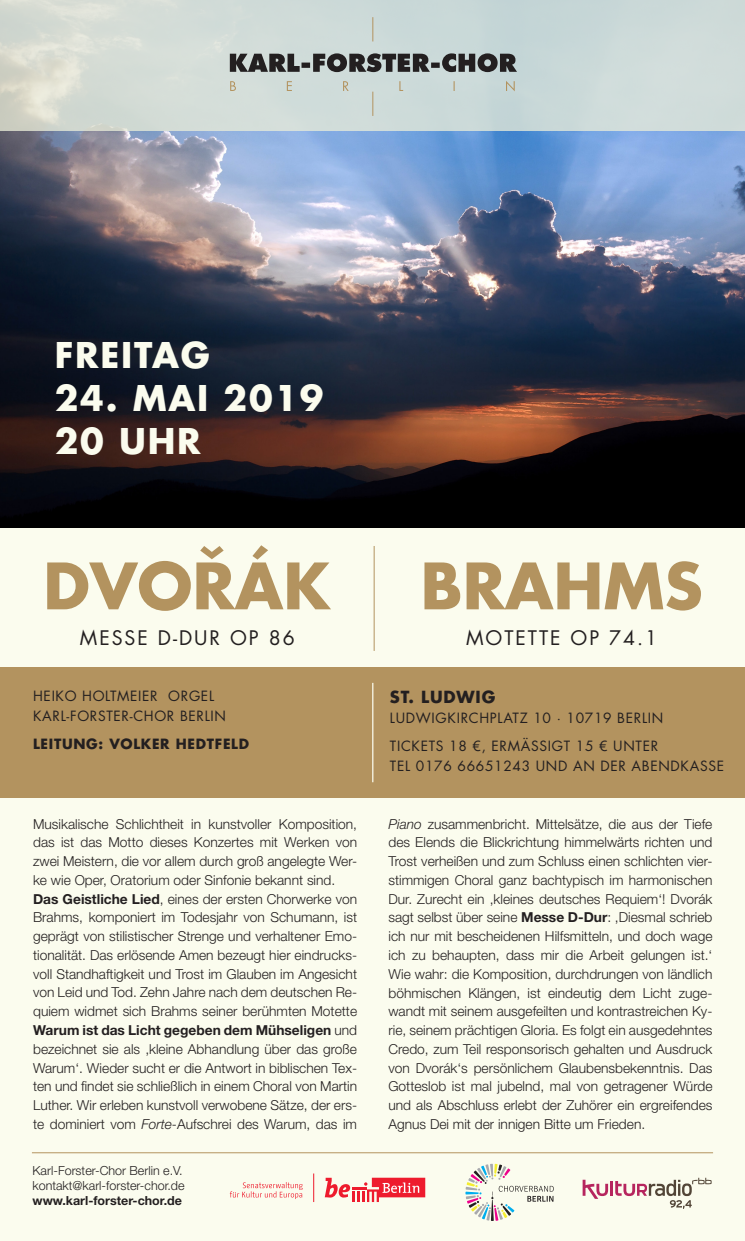
<style>
.page{position:relative;width:745px;height:1241px;background:#fff}
.page>*{position:absolute;margin:0;border:0;box-sizing:border-box;transform-origin:0 0}
.t1{font:700 62.12px "Futura Std";color:#b3935f}
.t2{font:700 34.5px "Futura Std";letter-spacing:.05em;color:#fbfcee}
.t3{font:19.5px "Futura Std";letter-spacing:.1em;color:#231f20}
.t4{font:700 16.25px "Futura Std";letter-spacing:.05em;color:#231f20}
.t5{font:300 13.75px/18.8px "Helvetica Neue";color:#231f20;text-align:justify}
.t6{font:13.75px "Futura Std";letter-spacing:.05em;color:#231f20}
.t7{font:700 13.75px "Futura Std";letter-spacing:.05em;color:#231f20}
.t8{font:300 12.5px "Helvetica Neue";color:#231f20}
.t9{font:700 12.5px "Helvetica Neue";color:#231f20}
.s1{font-weight:700}
.s2{font-style:italic}
</style>
<div class="page">
<div style="left:0;top:380px;width:744px;height:860px;background:#fbfcee"></div>
<img style="left:0;top:130px;width:744px;height:397px">
<svg style="left:0;top:0;width:744px;height:130px;background:#cfdad7"></svg>
<div style="left:0;top:667px;width:744px;height:130px;background:#b3935f"></div>
<hr style="left:372px;top:682px;width:1px;height:100px;background:#fbfcee">
<hr style="left:32px;top:1152px;width:680px;height:1px;background:#b3935f">
<svg style="left:372px;top:17px;width:1px;height:24px"></svg>
<svg style="left:230px;top:53px;width:286px;height:19px;background:#636666"></svg>
<svg style="left:230px;top:81px;width:284px;height:35px;background:#cdd9d7"></svg>
<svg style="left:582px;top:1177px;width:129px;height:31px"></svg>
<svg style="left:324px;top:1177px;width:101px;height:24px"></svg>
<svg style="left:313px;top:1173px;width:1px;height:28px"></svg>
<svg style="left:230px;top:1182px;width:72px;height:16px"></svg>
<svg style="left:465px;top:1163px;width:88px;height:57px"></svg>
<hr style="left:373px;top:546px;width:1px;height:104px;background:#b3935f">
<svg style="left:200px;top:546px;width:23px;height:13px"></svg>
<p class="t2" style="left:55px;top:332px;width:156px">FREITAG</p>
<p class="t2" style="left:55px;top:375px;width:270px">24. MAI 2019</p>
<p class="t2" style="left:55px;top:418px;width:147px">20 UHR</p>
<p class="t1" style="left:43px;top:544px;width:288px">DVORÁK</p>
<p class="t3" style="left:80px;top:625px;width:216px">MESSE D-DUR OP 86</p>
<p class="t6" style="left:33px;top:687px;width:182px">HEIKO HOLTMEIER ORGEL</p>
<p class="t6" style="left:33px;top:707px;width:194px">KARL-FORSTER-CHOR BERLIN</p>
<p class="t7" style="left:33px;top:734px;width:217px">LEITUNG: VOLKER HEDTFELD</p>
<p class="t5" style="left:33px;top:813px;width:325px">Musikalische Schlichtheit in kunstvoller Komposition, das ist das Motto dieses Konzertes mit Werken von zwei Meistern, die vor allem durch groß angelegte Wer&shy;ke wie Oper, Oratorium oder Sinfonie bekannt sind.</p>
<p class="t5" style="left:33px;top:888px;width:325px"><span class="s1">Das Geistliche Lied</span>, eines der ersten Chorwerke von Brahms, komponiert im Todesjahr von Schumann, ist geprägt von stilistischer Strenge und verhaltener Emo&shy;tionalität. Das erlösende Amen bezeugt hier eindrucks&shy;voll Standhaftigkeit und Trost im Glauben im Angesicht von Leid und Tod. Zehn Jahre nach dem deutschen Re&shy;quiem widmet sich Brahms seiner berühmten Motette <span class="s1">Warum ist das Licht gegeben dem Mühseligen</span> und bezeichnet sie als ‚kleine Abhandlung über das große Warum‘. Wieder sucht er die Antwort in biblischen Tex&shy;ten und findet sie schließlich in einem Choral von Martin Luther. Wir erleben kunstvoll verwobene Sätze, der ers&shy;te dominiert vom <span class="s2">Forte</span>-Aufschrei des Warum, das im</p>
<p class="t8" style="left:32px;top:1163px;width:151px">Karl-Forster-Chor Berlin e.V.</p>
<p class="t8" style="left:32px;top:1178px;width:153px">kontakt@karl-forster-chor.de</p>
<p class="t9" style="left:32px;top:1192px;width:151px">www.karl-forster-chor.de</p>
<p class="t1" style="left:420px;top:544px;width:283px">BRAHMS</p>
<p class="t3" style="left:466px;top:625px;width:192px">MOTETTE OP 74.1</p>
<p class="t4" style="left:389px;top:686px;width:107px">ST. LUDWIG</p>
<p class="t6" style="left:389px;top:709px;width:275px">LUDWIGKIRCHPLATZ 10 · 10719 BERLIN</p>
<p class="t6" style="left:389px;top:736px;width:269px">TICKETS 18 €, ERMÄSSIGT 15 € UNTER</p>
<p class="t6" style="left:389px;top:756px;width:335px">TEL 0176 66651243 UND AN DER ABENDKASSE</p>
<p class="t5" style="left:388px;top:814px;width:325px"><span class="s2">Piano</span> zusammenbricht. Mittelsätze, die aus der Tiefe des Elends die Blickrichtung himmelwärts richten und Trost verheißen und zum Schluss einen schlichten vier&shy;stimmigen Choral ganz bachtypisch im harmonischen Dur. Zurecht ein ‚kleines deutsches Requiem‘! Dvorák sagt selbst über seine <span class="s1">Messe D-Dur</span>: ‚Diesmal schrieb ich nur mit bescheidenen Hilfsmitteln, und doch wage ich zu behaupten, dass mir die Arbeit gelungen ist.‘ Wie wahr: die Komposition, durchdrungen von ländlich böhmischen Klängen, ist eindeutig dem Licht zuge&shy;wandt mit seinem ausgefeilten und kontrastreichen Ky&shy;rie, seinem prächtigen Gloria. Es folgt ein ausgedehntes Credo, zum Teil responsorisch gehalten und Ausdruck von Dvorák‘s persönlichem Glaubensbekenntnis. Das Gotteslob ist mal jubelnd, mal von getragener Würde und als Abschluss erlebt der Zuhörer ein ergreifendes Agnus Dei mit der innigen Bitte um Frieden.</p>
</div>
